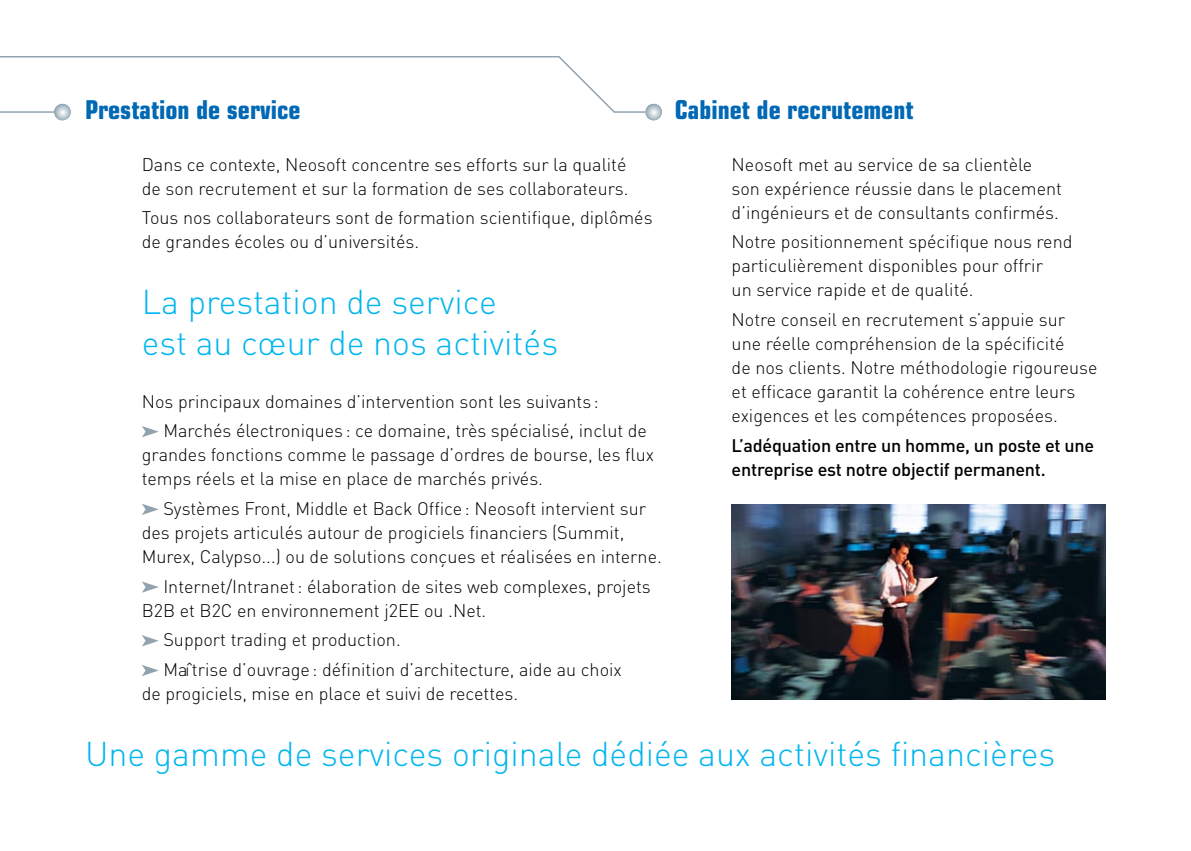
<style>
.page{position:relative;width:1191px;height:851px;background:#fff}
.page>*{position:absolute;margin:0;border:0;box-sizing:border-box;transform-origin:0 0}
.t1{font:300 34px/40.8px "DIN";color:#00b6ee}
.t2{font:700 condensed 26px "Eurostile";color:#0068b4}
.t3{font:300 18px/24px "DIN";color:#000}
.t4{font:500 18px/24px "DIN";letter-spacing:-.015em;color:#000}
</style>
<div class="page">
<svg style="left:54px;top:103px;width:17px;height:17px"></svg>
<svg style="left:0;top:56px;width:645px;height:57px"></svg>
<svg style="left:645px;top:103px;width:17px;height:17px"></svg>
<svg style="left:142px;top:426px;width:17px;height:11px"></svg>
<svg style="left:142px;top:504px;width:17px;height:11px"></svg>
<svg style="left:142px;top:581px;width:17px;height:11px"></svg>
<svg style="left:142px;top:635px;width:17px;height:11px"></svg>
<svg style="left:142px;top:665px;width:17px;height:11px"></svg>
<img style="left:731px;top:504px;width:375px;height:195px">
<h2 class="t2" style="left:675px;top:94px;width:240px">Cabinet de recrutement</h2>
<p class="t3" style="left:731px;top:152px;width:332px">Neosoft met au service de sa clientèle son expérience réussie dans le placement d’ingénieurs et de consultants confirmés.</p>
<p class="t3" style="left:731px;top:229px;width:342px">Notre positionnement spécifique nous rend particulièrement disponibles pour offrir<br>un service rapide et de qualité.</p>
<p class="t3" style="left:731px;top:307px;width:367px">Notre conseil en recrutement s’appuie sur une réelle compréhension de la spécificité<br>de nos clients. Notre méthodologie rigoureuse et efficace garantit la cohérence entre leurs exigences et les compétences proposées.</p>
<p class="t4" style="left:731px;top:432px;width:364px">L’adéquation entre un homme, un poste et une entreprise est notre objectif permanent.</p>
<h2 class="t2" style="left:85px;top:94px;width:217px">Prestation de service</h2>
<p class="t3" style="left:142px;top:152px;width:488px">Dans ce contexte, Neosoft concentre ses efforts sur la qualité de son recrutement et sur la formation de ses collaborateurs.</p>
<p class="t3" style="left:142px;top:205px;width:512px">Tous nos collaborateurs sont de formation scientifique, diplômés de grandes écoles ou d’universités.</p>
<h1 class="t1" style="left:142px;top:281px;width:418px">La prestation de service<br>est au cœur de nos activités</h1>
<p class="t3" style="left:163px;top:386px;width:485px;line-height:29.6px;text-indent:-22px">Nos principaux domaines d’intervention sont les suivants :<br>Marchés électroniques : ce domaine, très spécialisé, inclut de</p>
<p class="t3" style="left:142px;top:442px;width:514px">grandes fonctions comme le passage d’ordres de bourse, les flux temps réels et la mise en place de marchés privés.</p>
<p class="t3" style="left:142px;top:496px;width:521px;text-indent:22px">Systèmes Front, Middle et Back Office: Neosoft intervient sur des projets articulés autour de progiciels financiers (Summit,<br>Murex, Calypso...) ou de solutions conçues et réalisées en interne.</p>
<p class="t3" style="left:142px;top:574px;width:510px;text-indent:22px">Internet/Intranet: élaboration de sites web complexes, projets<br>B2B et B2C en environnement j2EE ou .Net.</p>
<p class="t3" style="left:163px;top:625px;width:460px;line-height:29.6px">Support trading et production.<br>Maîtrise d’ouvrage: définition d’architecture, aide au choix</p>
<p class="t3" style="left:142px;top:681px;width:378px">de progiciels, mise en place et suivi de recettes.</p>
<h1 class="t1" style="left:85px;top:732px;width:971px">Une gamme de services originale dédiée aux activités financières</h1>
</div>
